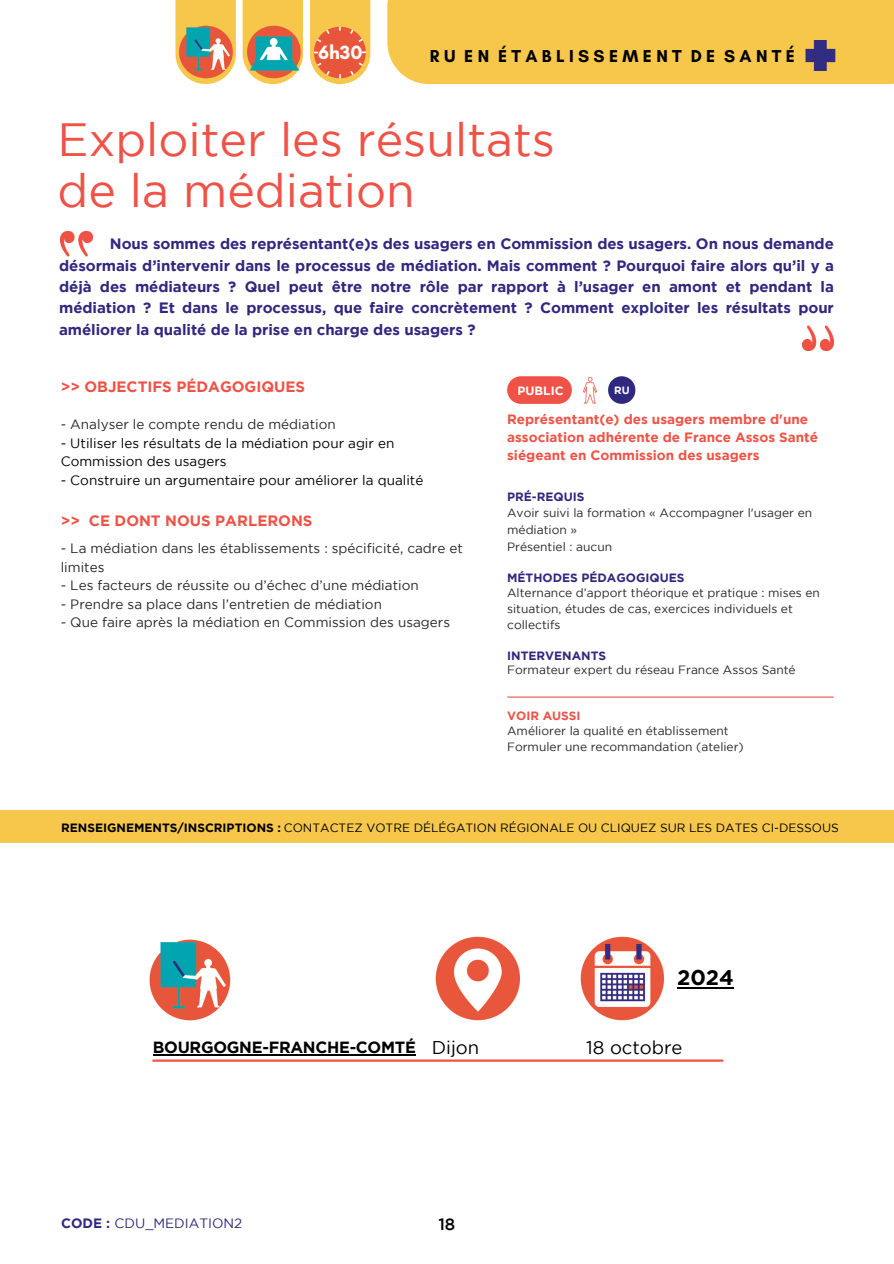
<style>
.page{position:relative;width:894px;height:1264px;background:#fff}
.page>*{position:absolute;margin:0;border:0;box-sizing:border-box;transform-origin:0 0}
.t1{font:46.5px/50.7px "Gotham";color:#ef5246}
.t2{font:700 21.3px "Gotham";color:#000}
.t3{font:700 19.5px "Glacial Indifference";color:#fff}
.t4{font:18.45px "Gotham";color:#000}
.t5{font:700 17.55px "Glacial Indifference";letter-spacing:.25em;color:#000}
.t6{font:500 16.5px "Gotham";color:#000}
.t7{font:700 16.2px "Gotham";letter-spacing:-.015em;color:#000}
.t8{font:700 15px/21.3px "Gotham";letter-spacing:-.005em;color:#30287f;text-align:justify}
.t9{font:700 15px "Gotham";color:#ef5246}
.t10{font:13.5px/18.5px "Gotham";color:#272727}
.t11{font:13.5px/18.5px "Gotham";color:#000}
.t12{font:700 13.5px/18px "Gotham";color:#ef5246}
.t13{font:13.5px "Gotham";color:#30287f}
.t14{font:12px/16px "Gotham";color:#272727}
.t15{font:12px "Gotham";color:#000}
.t16{font:700 12px "Gotham";color:#30287f}
.t17{font:700 12px "Gotham";color:#ef5246}
.t18{font:700 12px "Gotham";color:#fff}
.t19{font:700 10.5px "Gotham";color:#fff}
.s1{font-weight:700}
.s2{font-weight:400;font-size:18.45px}
</style>
<div class="page">
<hr style="left:507px;top:696px;width:326px;height:1px;background:#ef5246">
<div style="left:0;top:810px;width:893px;height:33px;background:#f6c74a"></div>
<svg style="left:507px;top:376px;width:64px;height:28px;background:#f06257"></svg>
<div style="left:608px;top:376px;width:27px;height:28px;background:#30287f;border-radius:14px"></div>
<img style="left:61px;top:232px;width:31px;height:24px">
<img style="left:802px;top:325px;width:31px;height:25px">
<img style="left:583px;top:376px;width:13px;height:28px">
<div style="left:387px;top:0;width:506px;height:84px;background:#f6c74a"></div>
<div style="left:175px;top:0;width:61px;height:84px;background:#f6c74a"></div>
<div style="left:310px;top:0;width:60px;height:84px;background:#f6c74a"></div>
<img style="left:312px;top:26px;width:56px;height:54px">
<img style="left:177px;top:25px;width:58px;height:55px">
<img style="left:805px;top:41px;width:31px;height:29px">
<div style="left:242px;top:0;width:61px;height:84px;background:#f6c74a"></div>
<img style="left:245px;top:25px;width:58px;height:55px">
<hr style="left:153px;top:1059px;width:569px;height:2px;background:#ef5246">
<img style="left:435px;top:936px;width:85px;height:85px">
<img style="left:580px;top:936px;width:85px;height:85px">
<hr style="left:677px;top:986px;width:56px;height:2px;background:#000">
<hr style="left:153px;top:1054px;width:262px;height:1px;background:#000">
<img style="left:149px;top:939px;width:82px;height:82px">
<h3 class="t3" style="left:318px;top:40px;width:46px">6h30</h3>
<p class="t5" style="left:430px;top:45px;width:366px">RU EN ÉTABLISSEMENT DE SANTÉ</p>
<h1 class="t1" style="left:57px;top:117px;width:499px">Exploiter les résultats de la médiation</h1>
<p class="t8" style="left:59px;top:234px;width:776px;text-indent:51px">Nous sommes des représentant(e)s des usagers en Commission des usagers. On nous demande désormais d’intervenir dans le processus de médiation. Mais comment ? Pourquoi faire alors qu’il y a déjà des médiateurs ? Quel peut être notre rôle par rapport à l’usager en amont et pendant la médiation ? Et dans le processus, que faire concrètement ? Comment exploiter les résultats pour améliorer la qualité de la prise en charge des usagers ?</p>
<p class="t9" style="left:61px;top:380px;width:246px">&gt;&gt; OBJECTIFS PÉDAGOGIQUES</p>
<p class="t10" style="left:61px;top:416px;width:276px">- Analyser le compte rendu de médiation</p>
<p class="t11" style="left:61px;top:434px;width:335px">- Utiliser les résultats de la médiation pour agir en<br>Commission des usagers</p>
<p class="t11" style="left:61px;top:471px;width:364px">- Construire un argumentaire pour améliorer la qualité</p>
<p class="t9" style="left:61px;top:515px;width:253px">&gt;&gt; CE DONT NOUS PARLERONS</p>
<p class="t10" style="left:61px;top:540px;width:403px">- La médiation dans les établissements : spécificité, cadre et limites</p>
<p class="t10" style="left:61px;top:577px;width:359px">- Les facteurs de réussite ou d’échec d’une médiation</p>
<p class="t10" style="left:61px;top:595px;width:323px">- Prendre sa place dans l’entretien de médiation</p>
<p class="t10" style="left:61px;top:614px;width:390px">- Que faire après la médiation en Commission des usagers</p>
<p class="t18" style="left:517px;top:386px;width:48px">PUBLIC</p>
<p class="t19" style="left:614px;top:386px;width:17px">RU</p>
<p class="t12" style="left:507px;top:411px;width:312px">Représentant(e) des usagers membre d'une association adhérente de France Assos Santé siégeant en Commission des usagers</p>
<p class="t16" style="left:507px;top:492px;width:79px">PRÉ-REQUIS</p>
<p class="t14" style="left:507px;top:505px;width:306px;line-height:17px">Avoir suivi la formation « Accompagner l'usager en médiation »<br>Présentiel : aucun</p>
<p class="t16" style="left:507px;top:573px;width:179px">MÉTHODES PÉDAGOGIQUES</p>
<p class="t14" style="left:507px;top:586px;width:314px">Alternance d’apport théorique et pratique : mises en situation, études de cas, exercices individuels et collectifs</p>
<p class="t16" style="left:507px;top:651px;width:100px">INTERVENANTS</p>
<p class="t14" style="left:507px;top:663px;width:290px">Formateur expert du réseau France Assos Santé</p>
<p class="t17" style="left:507px;top:711px;width:75px">VOIR AUSSI</p>
<p class="t14" style="left:507px;top:724px;width:238px">Améliorer la qualité en établissement<br>Formuler une recommandation (atelier)</p>
<p class="t15" style="left:61px;top:823px;width:779px"><span class="s1">RENSEIGNEMENTS/INSCRIPTIONS :</span> CONTACTEZ VOTRE DÉLÉGATION RÉGIONALE OU CLIQUEZ SUR LES DATES CI-DESSOUS</p>
<p class="t7" style="left:153px;top:1041px;width:328px">BOURGOGNE-FRANCHE-COMTÉ <span class="s2">Dijon</span></p>
<p class="t13" style="left:61px;top:1217px;width:183px"><span class="s1">CODE :</span> CDU_MEDIATION2</p>
<p class="t6" style="left:438px;top:1217px;width:18px">18</p>
<h2 class="t2" style="left:677px;top:969px;width:58px">2024</h2>
<p class="t4" style="left:586px;top:1040px;width:98px">18 octobre</p>
</div>
